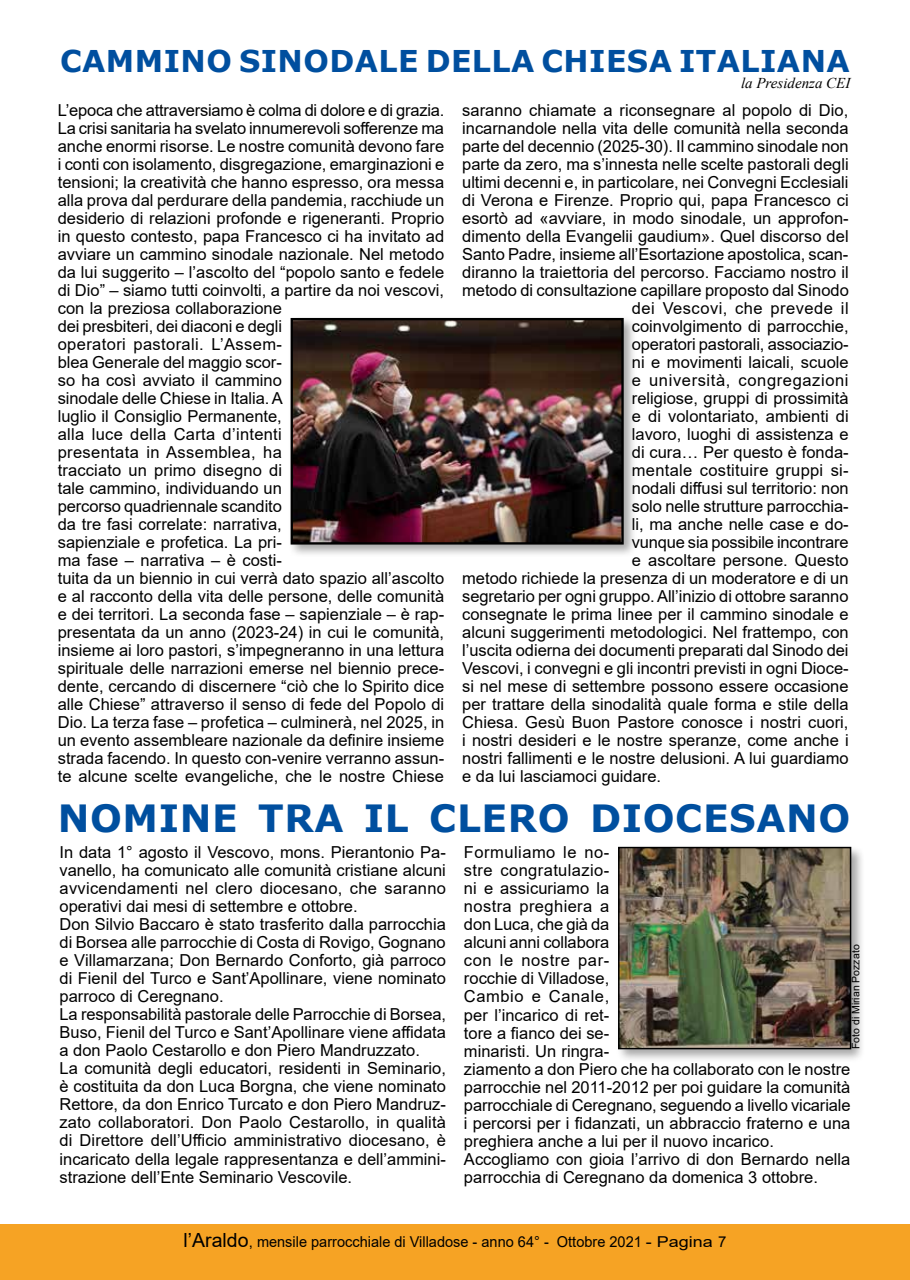
<style>
.page{position:relative;width:910px;height:1280px;background:#fff}
.page>*{position:absolute;margin:0;border:0;box-sizing:border-box;transform-origin:0 0}
.t1{font:700 37.5px "Verdana";letter-spacing:.015em;color:#004f9f}
.t2{font:700 30px "Verdana";letter-spacing:.015em;color:#004f9f}
.t3{font:16.5px/18px "Arial";color:#000}
.t4{font:16.5px "Arial";letter-spacing:.02em;color:#000}
.t5{font:16.5px "Arial";letter-spacing:.035em;color:#000}
.t6{font:16.5px "Arial";letter-spacing:.03em;color:#000}
.t7{font:15px "Arial";color:#000}
.t8{font:italic 15px "Times New Roman";color:#000}
.t9{font:10.5px "Arial";color:#000}
.s1{font-size:19.5px}
</style>
<div class="page">
<div style="left:0;top:1224px;width:910px;height:56px;background:#f6a324"></div>
<div style="left:616px;top:845px;width:249px;height:218px;background:#000;opacity:.35"></div>
<img style="left:621px;top:850px;width:227px;height:196px">
<div style="left:618px;top:847px;width:233px;height:202px;border:2px solid #000"></div>
<div style="left:288px;top:316px;width:349px;height:242px;background:#000;opacity:.35"></div>
<img style="left:294px;top:321px;width:327px;height:221px">
<div style="left:291px;top:318px;width:333px;height:227px;border:2px solid #000"></div>
<h2 class="t2" style="left:60px;top:40px;width:791px">CAMMINO SINODALE DELLA CHIESA ITALIANA</h2>
<p class="t8" style="left:741px;top:73px;width:111px">la Presidenza CEI</p>
<p class="t3" style="left:58px;top:101px;width:388px">L’epoca che attraversiamo è colma di dolore e di grazia.<br>La crisi sanitaria ha svelato innumerevoli sofferenze ma anche enormi risorse. Le nostre comunità devono fare i conti con isolamento, disgregazione, emarginazioni e tensioni; la creatività che hanno espresso, ora messa alla prova dal perdurare della pandemia, racchiude un desiderio di relazioni profonde e rigeneranti. Proprio in questo contesto, papa Francesco ci ha invitato ad avviare un cammino sinodale nazionale. Nel metodo da lui suggerito – l’ascolto del “popolo santo e fedele di Dio” – siamo tutti coinvolti, a partire da noi vescovi, con la preziosa collaborazione<br>dei presbiteri, dei diaconi e degli<br>operatori pastorali. L’Assem-<br>blea Generale del maggio scor-<br>so ha così avviato il cammino<br>sinodale delle Chiese in Italia. A<br>luglio il Consiglio Permanente,<br>alla luce della Carta d’intenti<br>presentata in Assemblea, ha<br>tracciato un primo disegno di<br>tale cammino, individuando un<br>percorso quadriennale scandito<br>da tre fasi correlate: narrativa,<br>sapienziale e profetica. La pri-<br>ma fase – narrativa – è costi-<br>tuita da un biennio in cui verrà dato spazio all’ascolto e al racconto della vita delle persone, delle comunità e dei territori. La seconda fase – sapienziale – è rap&shy;presentata da un anno (2023-24) in cui le comunità, insieme ai loro pastori, s’impegneranno in una lettura spirituale delle narrazioni emerse nel biennio prece&shy;dente, cercando di discernere “ciò che lo Spirito dice alle Chiese” attraverso il senso di fede del Popolo di Dio. La terza fase – profetica – culminerà, nel 2025, in un evento assembleare nazionale da definire insieme strada facendo. In questo con-venire verranno assun&shy;te alcune scelte evangeliche, che le nostre Chiese</p>
<p class="t3" style="left:462px;top:101px;width:388px">saranno chiamate a riconsegnare al popolo di Dio,</p>
<p class="t3" style="left:462px;top:119px;width:388px">incarnandole nella vita delle comunità nella seconda</p>
<p class="t3" style="left:462px;top:137px;width:388px">parte del decennio (2025-30). Il cammino sinodale non</p>
<p class="t3" style="left:462px;top:155px;width:388px">parte da zero, ma s’innesta nelle scelte pastorali degli</p>
<p class="t3" style="left:462px;top:173px;width:388px">ultimi decenni e, in particolare, nei Convegni Ecclesiali</p>
<p class="t3" style="left:462px;top:191px;width:388px">di Verona e Firenze. Proprio qui, papa Francesco ci</p>
<p class="t3" style="left:462px;top:209px;width:388px">esortò ad «avviare, in modo sinodale, un approfon-</p>
<p class="t3" style="left:462px;top:227px;width:388px">dimento della Evangelii gaudium». Quel discorso del</p>
<p class="t3" style="left:462px;top:245px;width:388px">Santo Padre, insieme all’Esortazione apostolica, scan-</p>
<p class="t3" style="left:462px;top:263px;width:388px">diranno la traiettoria del percorso. Facciamo nostro il</p>
<p class="t3" style="left:462px;top:281px;width:388px">metodo di consultazione capillare proposto dal Sinodo</p>
<p class="t6" style="left:632px;top:297px;width:218px">dei Vescovi, che prevede il</p>
<p class="t3" style="left:632px;top:317px;width:218px">coinvolgimento di parrocchie,</p>
<p class="t3" style="left:632px;top:335px;width:218px">operatori pastorali, associazio-</p>
<p class="t3" style="left:632px;top:353px;width:218px">ni e movimenti laicali, scuole</p>
<p class="t5" style="left:632px;top:369px;width:218px">e università, congregazioni</p>
<p class="t3" style="left:632px;top:389px;width:218px">religiose, gruppi di prossimità</p>
<p class="t3" style="left:632px;top:407px;width:218px">e di volontariato, ambienti di</p>
<p class="t3" style="left:632px;top:425px;width:218px">lavoro, luoghi di assistenza e</p>
<p class="t3" style="left:632px;top:443px;width:218px">di cura… Per questo è fonda-</p>
<p class="t4" style="left:632px;top:459px;width:218px">mentale costituire gruppi si-</p>
<p class="t3" style="left:632px;top:479px;width:218px">nodali diffusi sul territorio: non</p>
<p class="t3" style="left:632px;top:497px;width:218px">solo nelle strutture parrocchia-</p>
<p class="t3" style="left:632px;top:515px;width:218px">li, ma anche nelle case e do-</p>
<p class="t3" style="left:632px;top:533px;width:218px">vunque sia possibile incontrare</p>
<p class="t3" style="left:632px;top:551px;width:218px">e ascoltare persone. Questo</p>
<p class="t3" style="left:462px;top:569px;width:388px">metodo richiede la presenza di un moderatore e di un</p>
<p class="t3" style="left:462px;top:587px;width:388px">segretario per ogni gruppo. All’inizio di ottobre saranno</p>
<p class="t3" style="left:462px;top:605px;width:388px">consegnate le prima linee per il cammino sinodale e</p>
<p class="t3" style="left:462px;top:623px;width:388px">alcuni suggerimenti metodologici. Nel frattempo, con</p>
<p class="t3" style="left:462px;top:641px;width:388px">l’uscita odierna dei documenti preparati dal Sinodo dei</p>
<p class="t3" style="left:462px;top:659px;width:388px">Vescovi, i convegni e gli incontri previsti in ogni Dioce-</p>
<p class="t3" style="left:462px;top:677px;width:388px">si nel mese di settembre possono essere occasione</p>
<p class="t3" style="left:462px;top:695px;width:388px">per trattare della sinodalità quale forma e stile della</p>
<p class="t3" style="left:462px;top:713px;width:388px">Chiesa. Gesù Buon Pastore conosce i nostri cuori,</p>
<p class="t3" style="left:462px;top:731px;width:388px">i nostri desideri e le nostre speranze, come anche i</p>
<p class="t3" style="left:462px;top:749px;width:388px">nostri fallimenti e le nostre delusioni. A lui guardiamo</p>
<p class="t3" style="left:462px;top:767px;width:200px">e da lui lasciamoci guidare.</p>
<h1 class="t1" style="left:58px;top:792px;width:794px">NOMINE TRA IL CLERO DIOCESANO</h1>
<p class="t3" style="left:60px;top:843px;width:388px">In data 1° agosto il Vescovo, mons. Pierantonio Pa&shy;vanello, ha comunicato alle comunità cristiane alcuni avvicendamenti nel clero diocesano, che saranno operativi dai mesi di settembre e ottobre.<br>Don Silvio Baccaro è stato trasferito dalla parrocchia di Borsea alle parrocchie di Costa di Rovigo, Gognano e Villamarzana; Don Bernardo Conforto, già parroco di Fienil del Turco e Sant’Apollinare, viene nominato parroco di Ceregnano.<br>La responsabilità pastorale delle Parrocchie di Borsea, Buso, Fienil del Turco e Sant’Apollinare viene affidata a don Paolo Cestarollo e don Piero Mandruzzato.<br>La comunità degli educatori, residenti in Seminario, è costituita da don Luca Borgna, che viene nominato Rettore, da don Enrico Turcato e don Piero Mandruz&shy;zato collaboratori. Don Paolo Cestarollo, in qualità di Direttore dell’Ufficio amministrativo diocesano, è incaricato della legale rappresentanza e dell’ammini&shy;strazione dell’Ente Seminario Vescovile.</p>
<p class="t3" style="left:464px;top:843px;width:388px">Formuliamo le no-<br>stre congratulazio-<br>ni e assicuriamo la<br>nostra preghiera a<br>don Luca, che già da<br>alcuni anni collabora<br>con le nostre par-<br>rocchie di Villadose,<br>Cambio e Canale,<br>per l’incarico di ret-<br>tore a fianco dei se-<br>minaristi. Un ringra-<br>ziamento a don Piero che ha collaborato con le nostre parrocchie nel 2011-2012 per poi guidare la comunità parrocchiale di Ceregnano, seguendo a livello vicariale i percorsi per i fidanzati, un abbraccio fraterno e una preghiera anche a lui per il nuovo incarico.<br>Accogliamo con gioia l’arrivo di don Bernardo nella parrocchia di Ceregnano da domenica 3 ottobre.</p>
<p class="t9" style="left:849px;top:1049px;width:106px;rotate:-90deg">Foto di Mirian Pozzato</p>
<p class="t7" style="left:184px;top:1232px;width:544px"><span class="s1">l’Araldo</span>, mensile parrocchiale di Villadose - anno 64° - Ottobre 2021 - Pagina 7</p>
</div>
